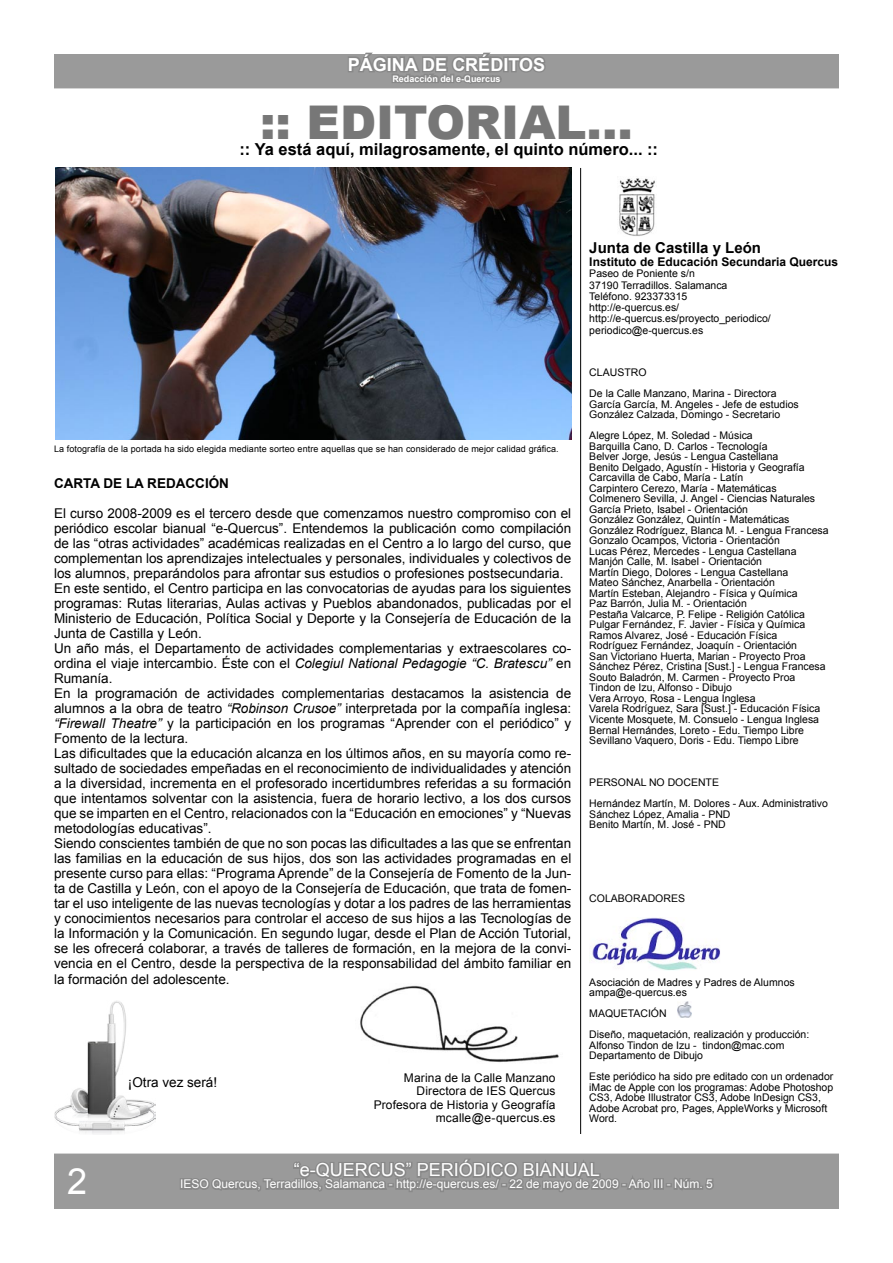
<style>
.page{position:relative;width:893px;height:1263px;background:#fff}
.page>*{position:absolute;margin:0;border:0;box-sizing:border-box;transform-origin:0 0}
.t1{font:900 46.5px "Arial";color:#777}
.t2{font:36px "Arial";color:#fff}
.t3{font:18px "Arial";color:#fff}
.t4{font:700 18px "Arial";color:#fff}
.t5{font:700 16.5px "Arial";color:#000}
.t6{font:700 15px "Arial";color:#000}
.t7{font:13.5px/15px "Arial";color:#000;text-align:justify}
.t8{font:700 13.5px "Arial";color:#000}
.t9{font:12px "Arial";letter-spacing:.01em;color:#000}
.t10{font:12px "Arial";color:#fff}
.t11{font:700 12px "Arial";color:#000}
.t12{font:10.5px/10.5px "Arial";color:#000}
.t13{font:9px "Arial";letter-spacing:.01em;color:#000}
.t14{font:700 9px "Arial";color:#fff}
.s1{font-style:italic}
</style>
<div class="page">
<img style="left:589px;top:917px;width:131px;height:54px">
<div style="left:55px;top:55px;width:783px;height:33px;background:#9a9a9a"></div>
<div style="left:54px;top:54px;width:785px;height:34px;border:2px solid #9a9a9a"></div>
<svg style="left:346px;top:52px;width:202px;height:36px"></svg>
<div style="left:55px;top:1154px;width:783px;height:54px;background:#9a9a9a"></div>
<div style="left:54px;top:1153px;width:785px;height:56px;border:2px solid #9a9a9a"></div>
<div style="left:180px;top:1178px;width:4px;height:12px;border:3px solid #888"></div>
<svg style="left:181px;top:1153px;width:473px;height:39px"></svg>
<div style="left:653px;top:1178px;width:4px;height:12px;border:3px solid #888"></div>
<div style="left:656px;top:1178px;width:5px;height:12px;border:3px solid #888"></div>
<div style="left:660px;top:1178px;width:4px;height:12px;border:3px solid #888"></div>
<svg style="left:666px;top:1178px;width:48px;height:12px"></svg>
<hr style="left:580px;top:168px;width:1px;height:966px;background:#000">
<img style="left:360px;top:985px;width:199px;height:77px">
<img style="left:678px;top:1001px;width:14px;height:17px">
<img style="left:619px;top:178px;width:36px;height:58px">
<img style="left:55px;top:1001px;width:101px;height:133px">
<img style="left:56px;top:168px;width:515px;height:272px">
<p class="t4" style="left:348px;top:54px;width:199px">PÁGINA DE CRÉDITOS</p>
<p class="t14" style="left:392px;top:73px;width:110px">Redacción del e-Quercus</p>
<p class="t1" style="left:260px;top:96px;width:374px">:: EDITORIAL...</p>
<p class="t5" style="left:239px;top:140px;width:420px">:: Ya está aquí, milagrosamente, el quinto número... ::</p>
<p class="t13" style="left:54px;top:444px;width:506px">La fotografía de la portada ha sido elegida mediante sorteo entre aquellas que se han considerado de mejor calidad gráfica.</p>
<p class="t8" style="left:54px;top:475px;width:176px">CARTA DE LA REDACCIÓN</p>
<p class="t7" style="left:54px;top:505px;width:519px">El curso 2008-2009 es el tercero desde que comenzamos nuestro compromiso con el periódico escolar bianual “e-Quercus”. Entendemos la publicación como compilación de las “otras actividades” académicas realizadas en el Centro a lo largo del curso, que complementan los aprendizajes intelectuales y personales, individuales y colectivos de los alumnos, preparándolos para afrontar sus estudios o profesiones postsecundaria.</p>
<p class="t7" style="left:54px;top:580px;width:519px">En este sentido, el Centro participa en las convocatorias de ayudas para los siguientes programas: Rutas literarias, Aulas activas y Pueblos abandonados, publicadas por el Ministerio de Educación, Política Social y Deporte y la Consejería de Educación de la Junta de Castilla y León.</p>
<p class="t7" style="left:54px;top:640px;width:519px">Un año más, el Departamento de actividades complementarias y extraescolares co&shy;ordina el viaje intercambio. Éste con el <span class="s1">Colegiul National Pedagogie “C. Bratescu”</span> en Rumanía.</p>
<p class="t7" style="left:54px;top:685px;width:519px">En la programación de actividades complementarias destacamos la asistencia de alumnos a la obra de teatro <span class="s1">“Robinson Crusoe”</span> interpretada por la compañía inglesa: <span class="s1">“Firewall Theatre”</span> y la participación en los programas “Aprender con el periódico” y Fomento de la lectura.</p>
<p class="t7" style="left:54px;top:745px;width:519px">Las dificultades que la educación alcanza en los últimos años, en su mayoría como re&shy;sultado de sociedades empeñadas en el reconocimiento de individualidades y atención a la diversidad, incrementa en el profesorado incertidumbres referidas a su formación que intentamos solventar con la asistencia, fuera de horario lectivo, a los dos cursos que se imparten en el Centro, relacionados con la “Educación en emociones” y “Nuevas metodologías educativas”.</p>
<p class="t7" style="left:54px;top:835px;width:519px">Siendo conscientes también de que no son pocas las dificultades a las que se enfrentan las familias en la educación de sus hijos, dos son las actividades programadas en el presente curso para ellas: “Programa Aprende” de la Consejería de Fomento de la Jun&shy;ta de Castilla y León, con el apoyo de la Consejería de Educación, que trata de fomen&shy;tar el uso inteligente de las nuevas tecnologías y dotar a los padres de las herramientas y conocimientos necesarios para controlar el acceso de sus hijos a las Tecnologías de la Información y la Comunicación. En segundo lugar, desde el Plan de Acción Tutorial, se les ofrecerá colaborar, a través de talleres de formación, en la mejora de la convi&shy;vencia en el Centro, desde la perspectiva de la responsabilidad del ámbito familiar en</p>
<p class="t7" style="left:54px;top:972px;width:177px">la formación del adolescente.</p>
<p class="t7" style="left:128px;top:1075px;width:91px">¡Otra vez será!</p>
<p class="t9" style="left:404px;top:1070px;width:153px">Marina de la Calle Manzano</p>
<p class="t9" style="left:417px;top:1084px;width:140px">Directora de IES Quercus</p>
<p class="t9" style="left:374px;top:1097px;width:183px">Profesora de Historia y Geografía</p>
<p class="t9" style="left:436px;top:1111px;width:121px">mcalle@e-quercus.es</p>
<p class="t6" style="left:589px;top:239px;width:173px">Junta de Castilla y León</p>
<p class="t11" style="left:589px;top:255px;width:250px">Instituto de Educación Secundaria Quercus</p>
<p class="t12" style="left:589px;top:268px;width:107px">Paseo de Poniente s/n</p>
<p class="t12" style="left:589px;top:280px;width:140px">37190 Terradillos. Salamanca</p>
<p class="t12" style="left:589px;top:291px;width:100px">Teléfono. 923373315</p>
<p class="t12" style="left:589px;top:302px;width:91px">http://e-quercus.es/</p>
<p class="t12" style="left:589px;top:313px;width:183px">http://e-quercus.es/proyecto_periodico/</p>
<p class="t12" style="left:589px;top:325px;width:115px">periodico@e-quercus.es</p>
<p class="t12" style="left:589px;top:367px;width:59px">CLAUSTRO</p>
<p class="t12" style="left:589px;top:388px;width:189px">De la Calle Manzano, Marina - Directora</p>
<p class="t12" style="left:589px;top:399px;width:211px">García García, M. Angeles - Jefe de estudios</p>
<p class="t12" style="left:589px;top:409px;width:192px">González Calzada, Domingo - Secretario</p>
<p class="t12" style="left:589px;top:430px;width:165px">Alegre López, M. Soledad - Música</p>
<p class="t12" style="left:589px;top:441px;width:180px">Barquilla Cano, D. Carlos - Tecnología</p>
<p class="t12" style="left:589px;top:451px;width:191px">Belver Jorge, Jesús - Lengua Castellana</p>
<p class="t12" style="left:589px;top:462px;width:217px">Benito Delgado, Agustín - Historia y Geografía</p>
<p class="t12" style="left:589px;top:472px;width:156px">Carcavilla de Cabo, María - Latín</p>
<p class="t12" style="left:589px;top:483px;width:189px">Carpintero Cerezo, María - Matemáticas</p>
<p class="t12" style="left:589px;top:493px;width:227px">Colmenero Sevilla, J. Angel - Ciencias Naturales</p>
<p class="t12" style="left:589px;top:504px;width:160px">García Prieto, Isabel - Orientación</p>
<p class="t12" style="left:589px;top:514px;width:202px">González González, Quintín - Matemáticas</p>
<p class="t12" style="left:589px;top:525px;width:241px">González Rodríguez, Blanca M. - Lengua Francesa</p>
<p class="t12" style="left:589px;top:535px;width:192px">Gonzalo Ocampos, Victoria - Orientación</p>
<p class="t12" style="left:589px;top:546px;width:209px">Lucas Pérez, Mercedes - Lengua Castellana</p>
<p class="t12" style="left:589px;top:556px;width:174px">Manjón Calle, M. Isabel - Orientación</p>
<p class="t12" style="left:589px;top:567px;width:201px">Martín Diego, Dolores - Lengua Castellana</p>
<p class="t12" style="left:589px;top:577px;width:187px">Mateo Sánchez, Anarbella - Orientación</p>
<p class="t12" style="left:589px;top:588px;width:210px">Martín Esteban, Alejandro - Física y Química</p>
<p class="t12" style="left:589px;top:598px;width:159px">Paz Barrón, Julia M. - Orientación</p>
<p class="t12" style="left:589px;top:609px;width:217px">Pestaña Valcarce, P. Felipe - Religión Católica</p>
<p class="t12" style="left:589px;top:619px;width:217px">Pulgar Fernández, F. Javier - Física y Química</p>
<p class="t12" style="left:589px;top:630px;width:189px">Ramos Alvarez, José - Educación Física</p>
<p class="t12" style="left:589px;top:640px;width:238px">Rodríguez Fernández, Joaquín - Orientación<br>San Victoriano Huerta, Marian - Proyecto Proa<br>Sánchez Pérez, Cristina [Sust.] - Lengua Francesa</p>
<p class="t12" style="left:589px;top:672px;width:208px">Souto Baladrón, M. Carmen - Proyecto Proa</p>
<p class="t12" style="left:589px;top:682px;width:144px">Tindon de Izu, Alfonso - Dibujo</p>
<p class="t12" style="left:589px;top:693px;width:168px">Vera Arroyo, Rosa - Lengua Inglesa</p>
<p class="t12" style="left:589px;top:703px;width:232px">Varela Rodríguez, Sara [Sust.] - Educación Física</p>
<p class="t12" style="left:589px;top:714px;width:231px">Vicente Mosquete, M. Consuelo - Lengua Inglesa</p>
<p class="t12" style="left:589px;top:724px;width:216px">Bernal Hernándes, Loreto - Edu. Tiempo Libre</p>
<p class="t12" style="left:589px;top:735px;width:211px">Sevillano Vaquero, Doris - Edu. Tiempo Libre</p>
<p class="t12" style="left:589px;top:777px;width:131px">PERSONAL NO DOCENTE</p>
<p class="t12" style="left:589px;top:798px;width:240px">Hernández Martín, M. Dolores - Aux. Administrativo<br>Sánchez López, Amalia - PND</p>
<p class="t12" style="left:589px;top:819px;width:138px">Benito Martín, M. José - PND</p>
<p class="t12" style="left:589px;top:892px;width:97px">COLABORADORES</p>
<p class="t12" style="left:589px;top:976px;width:207px">Asociación de Madres y Padres de Alumnos</p>
<p class="t12" style="left:589px;top:987px;width:99px">ampa@e-quercus.es</p>
<p class="t12" style="left:589px;top:1008px;width:79px">MAQUETACIÓN</p>
<p class="t12" style="left:589px;top:1029px;width:222px">Diseño, maquetación, realización y producción:</p>
<p class="t12" style="left:589px;top:1039px;width:197px">Alfonso Tindon de Izu - tindon@mac.com</p>
<p class="t12" style="left:589px;top:1050px;width:115px">Departamento de Dibujo</p>
<p class="t12" style="left:589px;top:1071px;width:245px">Este periódico ha sido pre editado con un ordenador iMac de Apple con los programas: Adobe Photoshop CS3, Adobe Illustrator CS3, Adobe InDesign CS3, Adobe Acrobat pro, Pages, AppleWorks y Microsoft Word.</p>
<p class="t2" style="left:67px;top:1161px;width:22px">2</p>
<p class="t3" style="left:294px;top:1160px;width:308px">“e-QUERCUS” PERIÓDICO BIANUAL</p>
<p class="t10" style="left:180px;top:1177px;width:534px">IESO Quercus, Terradillos, Salamanca - http://e-quercus.es/ - 22 de mayo de 2009 - Año III - Núm. 5</p>
</div>
